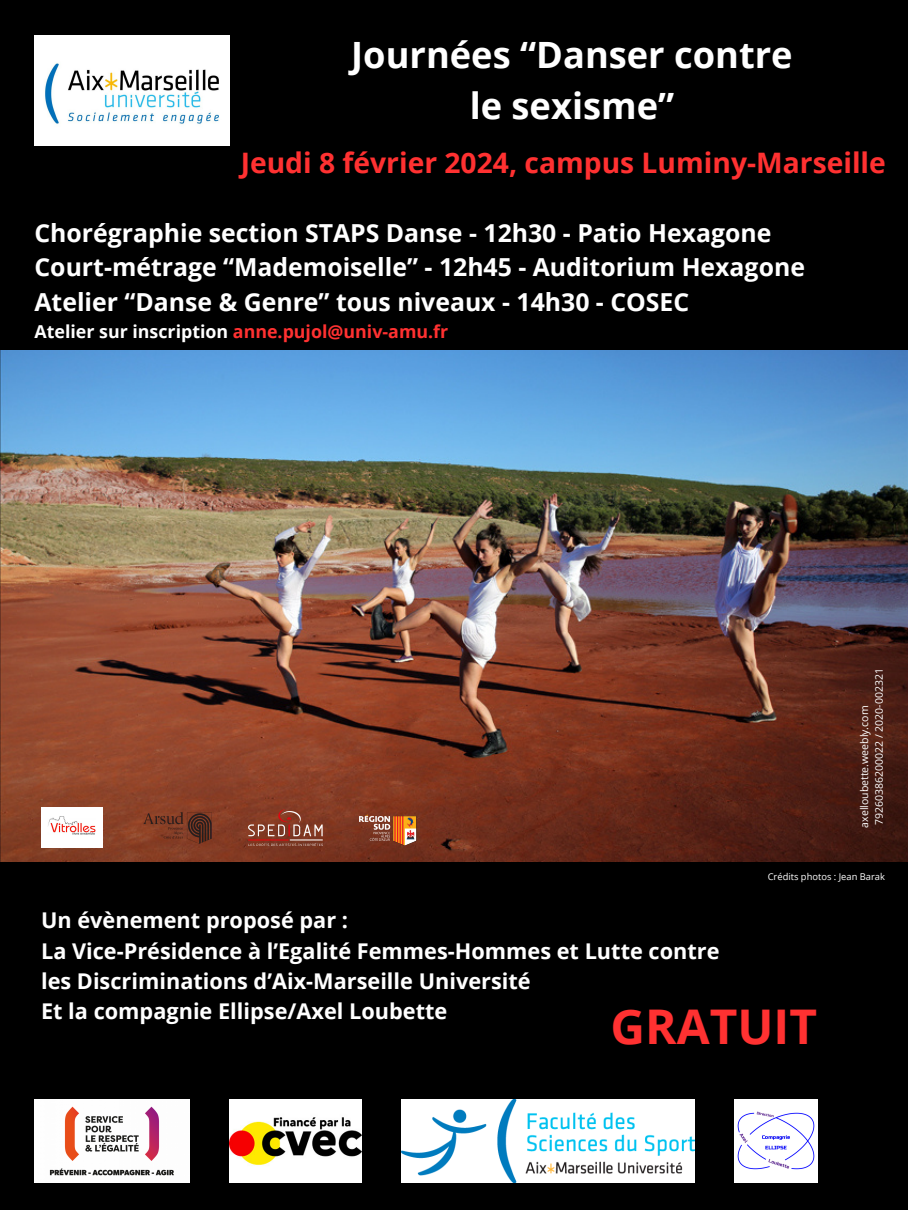
<style>
.page{position:relative;width:908px;height:1210px;background:#fff}
.page>*{position:absolute;margin:0;border:0;box-sizing:border-box;transform-origin:0 0}
.t1{font:700 47.81px "Open Sans";color:#ff3131}
.t2{font:700 36.22px/50.6px "Open Sans";color:#fff;text-align:center}
.t3{font:700 28.21px "Open Sans";color:#ff3131}
.t4{font:700 24.78px "Open Sans";color:#fff}
.t5{font:700 21.7px "Open Sans";color:#fff}
.t6{font:700 17.81px "Open Sans";color:#ff3131}
.t7{font:10.5px "Open Sans";color:#fff}
.t8{font:9.34px "Open Sans";color:#fff}
.s1{color:#fff}
</style>
<div class="page">
<div style="left:0;top:0;width:907px;height:1210px;background:#000"></div>
<img style="left:0;top:351px;width:907px;height:510px">
<img style="left:248px;top:809px;width:74px;height:37px">
<img style="left:42px;top:807px;width:60px;height:40px">
<img style="left:352px;top:809px;width:70px;height:41px">
<img style="left:136px;top:807px;width:82px;height:41px">
<img style="left:35px;top:36px;width:195px;height:109px">
<img style="left:34px;top:1100px;width:156px;height:82px">
<img style="left:734px;top:1100px;width:83px;height:82px">
<img style="left:402px;top:1100px;width:291px;height:82px">
<img style="left:230px;top:1100px;width:131px;height:82px">
<p class="t2" style="left:351px;top:29px;width:443px">Journées “Danser contre le sexisme”</p>
<p class="t3" style="left:241px;top:143px;width:646px">Jeudi 8 février 2024, campus Luminy-Marseille</p>
<p class="t4" style="left:34px;top:215px;width:738px">Chorégraphie section STAPS Danse - 12h30 - Patio Hexagone</p>
<p class="t4" style="left:34px;top:250px;width:771px">Court-métrage “Mademoiselle” - 12h45 - Auditorium Hexagone</p>
<p class="t4" style="left:34px;top:284px;width:656px">Atelier “Danse &amp; Genre” tous niveaux - 14h30 - COSEC</p>
<p class="t6" style="left:34px;top:319px;width:415px"><span class="s1">Atelier sur inscription</span> anne.pujol@univ-amu.fr</p>
<p class="t7" style="left:871px;top:825px;width:158px;rotate:-90deg">79260386200022 / 2020-002321</p>
<p class="t7" style="left:856px;top:827px;width:123px;rotate:-90deg">axelloubette.weebly.com</p>
<p class="t8" style="left:767px;top:870px;width:119px">Crédits photos : Jean Barak</p>
<p class="t5" style="left:41px;top:905px;width:308px">Un évènement proposé par :</p>
<p class="t5" style="left:41px;top:935px;width:679px">La Vice-Présidence à l’Egalité Femmes-Hommes et Lutte contre</p>
<p class="t5" style="left:41px;top:965px;width:491px">les Discriminations d’Aix-Marseille Université</p>
<p class="t5" style="left:41px;top:995px;width:407px">Et la compagnie Ellipse/Axel Loubette</p>
<p class="t1" style="left:610px;top:992px;width:208px">GRATUIT</p>
</div>
